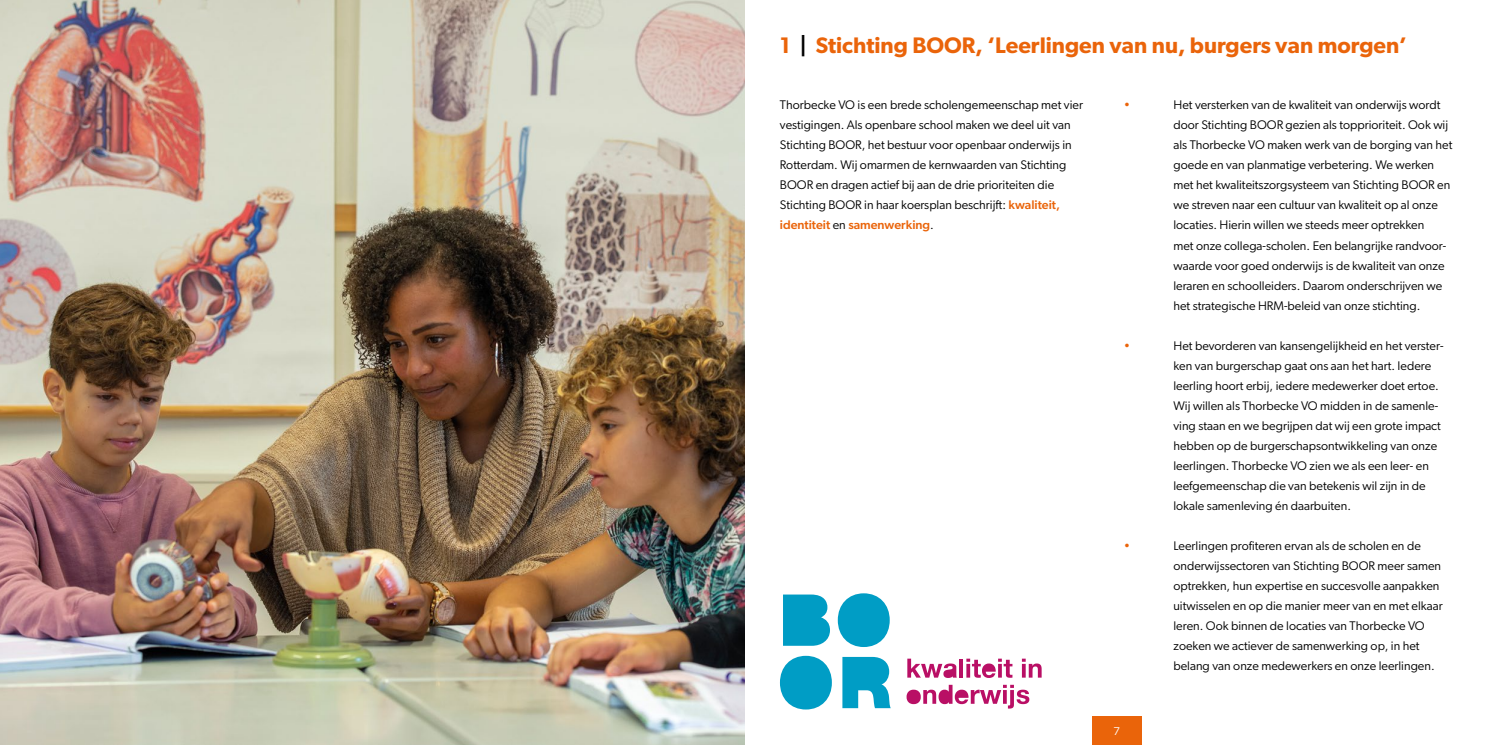
<style>
.page{position:relative;width:1489px;height:745px;background:#fff}
.page>*{position:absolute;margin:0;border:0;box-sizing:border-box;transform-origin:0 0}
.t1{font:600 22.5px "Gibson";color:#ea640a}
.t2{font:12.5px/20px "Gibson";color:#000}
.t3{font:12.5px "Gibson";color:#ea640a}
.t4{font:11.25px "Gibson";color:#fff}
.s1{color:#000}
.s2{font-weight:500;color:#ea640a}
</style>
<div class="page">
<div style="left:1091px;top:716px;width:50px;height:28px;background:#ea640a"></div>
<img style="left:0;top:0;width:744px;height:744px">
<svg style="left:783px;top:594px;width:47px;height:51px;background:#16a4c9"></svg>
<div style="left:837px;top:593px;width:52px;height:53px;background:#009dc5;border-radius:50%"></div>
<div style="left:780px;top:655px;width:51px;height:54px;background:#009dc5;border-radius:50%"></div>
<svg style="left:842px;top:656px;width:48px;height:51px;background:#2fafcf"></svg>
<svg style="left:907px;top:658px;width:49px;height:19px"></svg>
<hr style="left:959px;top:658px;width:4px;height:19px;background:#b90f65">
<svg style="left:966px;top:658px;width:46px;height:19px"></svg>
<svg style="left:1021px;top:658px;width:20px;height:19px"></svg>
<svg style="left:906px;top:684px;width:123px;height:24px"></svg>
<h1 class="t1" style="left:780px;top:32px;width:628px">1 <span class="s1">|</span> Stichting BOOR, ‘Leerlingen van nu, burgers van morgen’</h1>
<p class="t2" style="left:780px;top:95px;width:304px">Thorbecke VO is een brede scholengemeenschap met vier vestigingen. Als openbare school maken we deel uit van Stichting BOOR, het bestuur voor openbaar onderwijs in Rotterdam. Wij omarmen de kernwaarden van Stichting BOOR en dragen actief bij aan de drie prioriteiten die Stichting BOOR in haar koersplan beschrijft: <span class="s2">kwaliteit, identiteit</span> en <span class="s2">samenwerking</span>.</p>
<p class="t3" style="left:1123px;top:97px;width:8px">•</p>
<p class="t2" style="left:1173px;top:95px;width:280px">Het versterken van de kwaliteit van onderwijs wordt door Stichting BOOR gezien als topprioriteit. Ook wij als Thorbecke VO maken werk van de borging van het goede en van planmatige verbetering. We werken met het kwaliteitszorgsysteem van Stichting BOOR en we streven naar een cultuur van kwaliteit op al onze locaties. Hierin willen we steeds meer optrekken<br>met onze collega-scholen. Een belangrijke randvoor&shy;waarde voor goed onderwijs is de kwaliteit van onze leraren en schoolleiders. Daarom onderschrijven we het strategische HRM-beleid van onze stichting.</p>
<p class="t3" style="left:1123px;top:337px;width:8px">•</p>
<p class="t2" style="left:1173px;top:335px;width:271px">Het bevorderen van kansengelijkheid en het verster&shy;ken van burgerschap gaat ons aan het hart. Iedere leerling hoort erbij, iedere medewerker doet ertoe.<br>Wij willen als Thorbecke VO midden in de samenle&shy;ving staan en we begrijpen dat wij een grote impact hebben op de burgerschapsontwikkeling van onze leerlingen. Thorbecke VO zien we als een leer- en leefgemeenschap die van betekenis wil zijn in de lokale samenleving én daarbuiten.</p>
<p class="t3" style="left:1123px;top:537px;width:8px">•</p>
<p class="t2" style="left:1173px;top:535px;width:271px">Leerlingen profiteren ervan als de scholen en de onderwijssectoren van Stichting BOOR meer samen optrekken, hun expertise en succesvolle aanpakken uitwisselen en op die manier meer van en met elkaar leren. Ook binnen de locaties van Thorbecke VO zoeken we actiever de samenwerking op, in het belang van onze medewerkers en onze leerlingen.</p>
<p class="t4" style="left:1113px;top:724px;width:8px">7</p>
</div>
